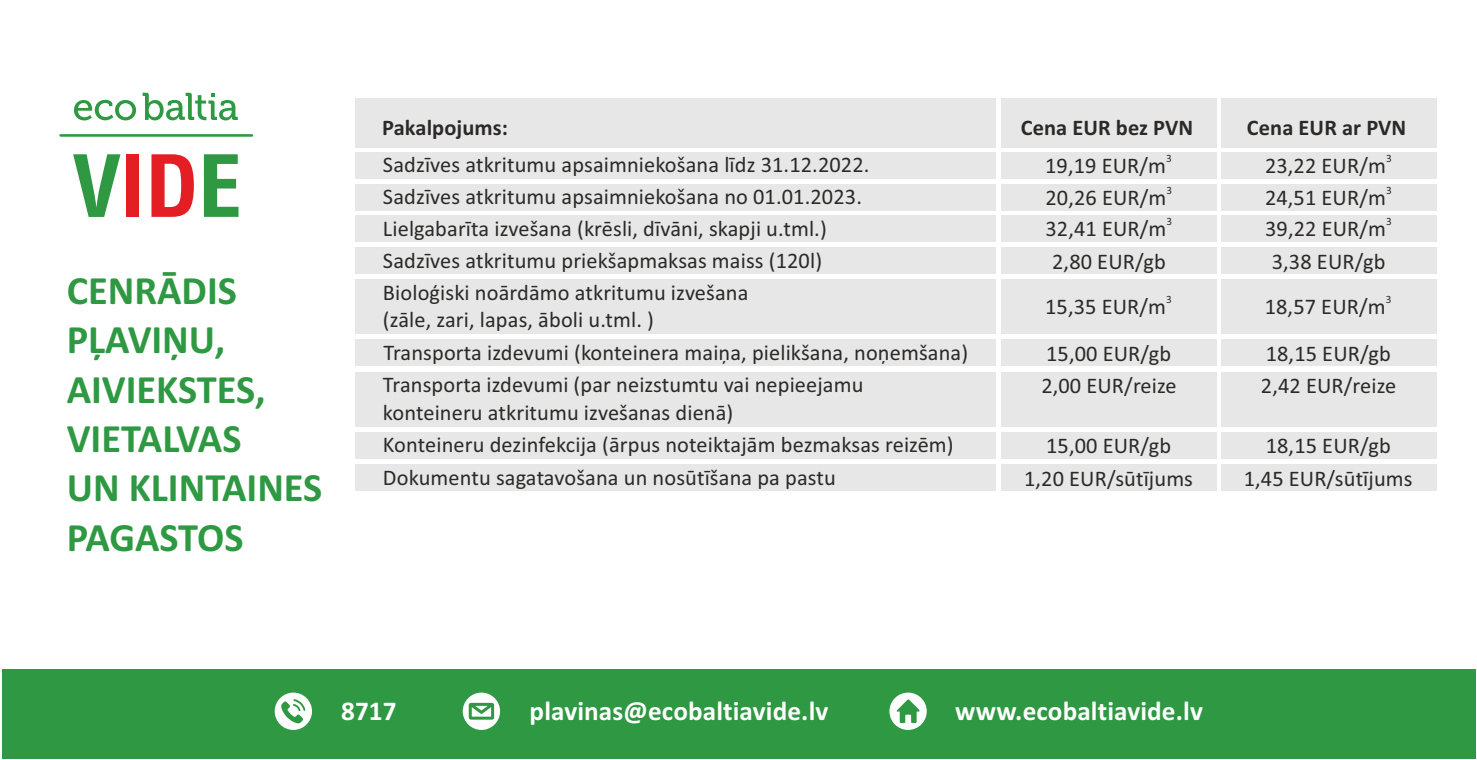
<style>
.page{position:relative;width:1477px;height:760px;background:#fff}
.page>*{position:absolute;margin:0;border:0;box-sizing:border-box;transform-origin:0 0}
.t1{font:700 40.43px/49.4px "Calibri";color:#2f9842}
.t2{font:700 27.12px "Calibri";letter-spacing:.005em;color:#fefefe}
.t3{font:22.4px/32.6px "Calibri";letter-spacing:.005em;color:#2b2a29}
.t4{font:700 22.4px "Calibri";letter-spacing:.005em;color:#2b2a29}
.t5{font:11.2px "Calibri";color:#2b2a29}
</style>
<div class="page">
<div style="left:1001px;top:279px;width:216px;height:55px;background:#e7e7e7"></div>
<div style="left:1221px;top:279px;width:215px;height:55px;background:#e7e7e7"></div>
<div style="left:356px;top:279px;width:639px;height:55px;background:#e7e7e7"></div>
<div style="left:2px;top:669px;width:1473px;height:89px;background:#2f9842"></div>
<div style="left:889px;top:692px;width:38px;height:37px;background:#fefefe;border-radius:50%"></div>
<div style="left:463px;top:692px;width:37px;height:37px;background:#fefefe;border-radius:50%"></div>
<svg style="left:469px;top:702px;width:25px;height:17px"></svg>
<svg style="left:896px;top:699px;width:24px;height:24px"></svg>
<div style="left:275px;top:692px;width:37px;height:37px;background:#fefefe;border-radius:50%"></div>
<svg style="left:281px;top:699px;width:25px;height:24px"></svg>
<div style="left:1001px;top:215px;width:216px;height:27px;background:#e7e7e7"></div>
<div style="left:1221px;top:215px;width:215px;height:27px;background:#e7e7e7"></div>
<div style="left:1001px;top:98px;width:216px;height:50px;background:#e7e7e7"></div>
<svg style="left:73px;top:154px;width:47px;height:63px"></svg>
<div style="left:126px;top:154px;width:13px;height:63px;background:#e31e24"></div>
<svg style="left:151px;top:154px;width:43px;height:63px"></svg>
<svg style="left:204px;top:154px;width:34px;height:63px"></svg>
<svg style="left:143px;top:93px;width:95px;height:27px"></svg>
<svg style="left:74px;top:99px;width:62px;height:21px"></svg>
<hr style="left:59px;top:134px;width:194px;height:3px;background:#2f9842">
<div style="left:356px;top:98px;width:639px;height:50px;background:#e7e7e7"></div>
<div style="left:1221px;top:98px;width:215px;height:50px;background:#e7e7e7"></div>
<div style="left:1001px;top:152px;width:216px;height:26px;background:#e7e7e7"></div>
<div style="left:356px;top:152px;width:639px;height:26px;background:#e7e7e7"></div>
<div style="left:1221px;top:152px;width:215px;height:26px;background:#e7e7e7"></div>
<div style="left:356px;top:215px;width:639px;height:27px;background:#e7e7e7"></div>
<div style="left:1001px;top:183px;width:216px;height:27px;background:#e7e7e7"></div>
<div style="left:356px;top:183px;width:639px;height:27px;background:#e7e7e7"></div>
<div style="left:1221px;top:183px;width:215px;height:27px;background:#e7e7e7"></div>
<div style="left:1001px;top:247px;width:216px;height:27px;background:#e7e7e7"></div>
<div style="left:356px;top:247px;width:639px;height:27px;background:#e7e7e7"></div>
<div style="left:1221px;top:247px;width:215px;height:27px;background:#e7e7e7"></div>
<div style="left:356px;top:339px;width:640px;height:27px;background:#e7e7e7"></div>
<div style="left:1001px;top:371px;width:216px;height:55px;background:#e7e7e7"></div>
<div style="left:1221px;top:371px;width:215px;height:55px;background:#e7e7e7"></div>
<div style="left:356px;top:371px;width:639px;height:55px;background:#e7e7e7"></div>
<div style="left:356px;top:432px;width:639px;height:26px;background:#e7e7e7"></div>
<div style="left:356px;top:464px;width:639px;height:27px;background:#e7e7e7"></div>
<div style="left:1001px;top:339px;width:216px;height:27px;background:#e7e7e7"></div>
<div style="left:1221px;top:339px;width:215px;height:27px;background:#e7e7e7"></div>
<div style="left:1001px;top:432px;width:216px;height:26px;background:#e7e7e7"></div>
<div style="left:1221px;top:432px;width:215px;height:26px;background:#e7e7e7"></div>
<div style="left:1001px;top:464px;width:216px;height:27px;background:#e7e7e7"></div>
<div style="left:1221px;top:464px;width:215px;height:27px;background:#e7e7e7"></div>
<h1 class="t1" style="left:67px;top:269px;width:257px">CENRĀDIS<br>PĻAVIŅU,<br>AIVIEKSTES,<br>VIETALVAS<br>UN KLINTAINES<br>PAGASTOS</h1>
<p class="t4" style="left:382px;top:118px;width:127px">Pakalpojums:</p>
<p class="t4" style="left:1021px;top:118px;width:174px">Cena EUR bez PVN</p>
<p class="t4" style="left:1247px;top:118px;width:161px">Cena EUR ar PVN</p>
<p class="t3" style="left:383px;top:150px;width:488px">Sadzīves atkritumu apsaimniekošana līdz 31.12.2022.</p>
<p class="t5" style="left:1166px;top:153px;width:7px">3</p>
<p class="t5" style="left:1386px;top:153px;width:7px">3</p>
<p class="t3" style="left:1045px;top:151px;width:122px">19,19 EUR/m</p>
<p class="t3" style="left:1265px;top:151px;width:122px">23,22 EUR/m</p>
<p class="t3" style="left:383px;top:182px;width:480px">Sadzīves atkritumu apsaimniekošana no 01.01.2023.</p>
<p class="t5" style="left:1166px;top:185px;width:7px">3</p>
<p class="t3" style="left:1045px;top:183px;width:122px">20,26 EUR/m</p>
<p class="t5" style="left:1386px;top:185px;width:7px">3</p>
<p class="t3" style="left:1265px;top:183px;width:122px">24,51 EUR/m</p>
<p class="t5" style="left:1166px;top:217px;width:7px">3</p>
<p class="t5" style="left:1386px;top:217px;width:7px">3</p>
<p class="t3" style="left:383px;top:214px;width:445px">Lielgabarīta izvešana (krēsli, dīvāni, skapji u.tml.)</p>
<p class="t3" style="left:1265px;top:214px;width:122px">39,22 EUR/m</p>
<p class="t3" style="left:1045px;top:214px;width:122px">32,41 EUR/m</p>
<p class="t3" style="left:383px;top:246px;width:441px">Sadzīves atkritumu priekšapmaksas maiss (120l)</p>
<p class="t3" style="left:1052px;top:247px;width:115px">2,80 EUR/gb</p>
<p class="t3" style="left:1272px;top:247px;width:115px">3,38 EUR/gb</p>
<p class="t3" style="left:383px;top:280px;width:367px;line-height:27.3px">Bioloģiski noārdāmo atkritumu izvešana (zāle, zari, lapas, āboli u.tml. )</p>
<p class="t3" style="left:383px;top:338px;width:587px">Transporta izdevumi (konteinera maiņa, pielikšana, noņemšana)<br>Transporta izdevumi (par neizstumtu vai nepieejamu</p>
<p class="t3" style="left:383px;top:397px;width:572px">konteineru atkritumu izvešanas dienā)<br>Konteineru dezinfekcija (ārpus noteiktajām bezmaksas reizēm)<br>Dokumentu sagatavošana un nosūtīšana pa pastu</p>
<p class="t3" style="left:1045px;top:292px;width:122px">15,35 EUR/m</p>
<p class="t5" style="left:1386px;top:294px;width:7px">3</p>
<p class="t5" style="left:1166px;top:294px;width:7px">3</p>
<p class="t3" style="left:1265px;top:292px;width:122px">18,57 EUR/m</p>
<p class="t3" style="left:1046px;top:339px;width:127px">15,00 EUR/gb</p>
<p class="t3" style="left:1266px;top:339px;width:127px">18,15 EUR/gb</p>
<p class="t3" style="left:1041px;top:371px;width:137px">2,00 EUR/reize</p>
<p class="t3" style="left:1261px;top:371px;width:137px">2,42 EUR/reize</p>
<p class="t3" style="left:1046px;top:431px;width:127px">15,00 EUR/gb</p>
<p class="t3" style="left:1266px;top:431px;width:127px">18,15 EUR/gb</p>
<p class="t3" style="left:1024px;top:463px;width:170px">1,20 EUR/sūtījums</p>
<p class="t3" style="left:1244px;top:463px;width:170px">1,45 EUR/sūtījums</p>
<p class="t2" style="left:341px;top:699px;width:57px">8717</p>
<p class="t2" style="left:530px;top:699px;width:300px">plavinas@ecobaltiavide.lv</p>
<p class="t2" style="left:955px;top:700px;width:249px">www.ecobaltiavide.lv</p>
</div>
